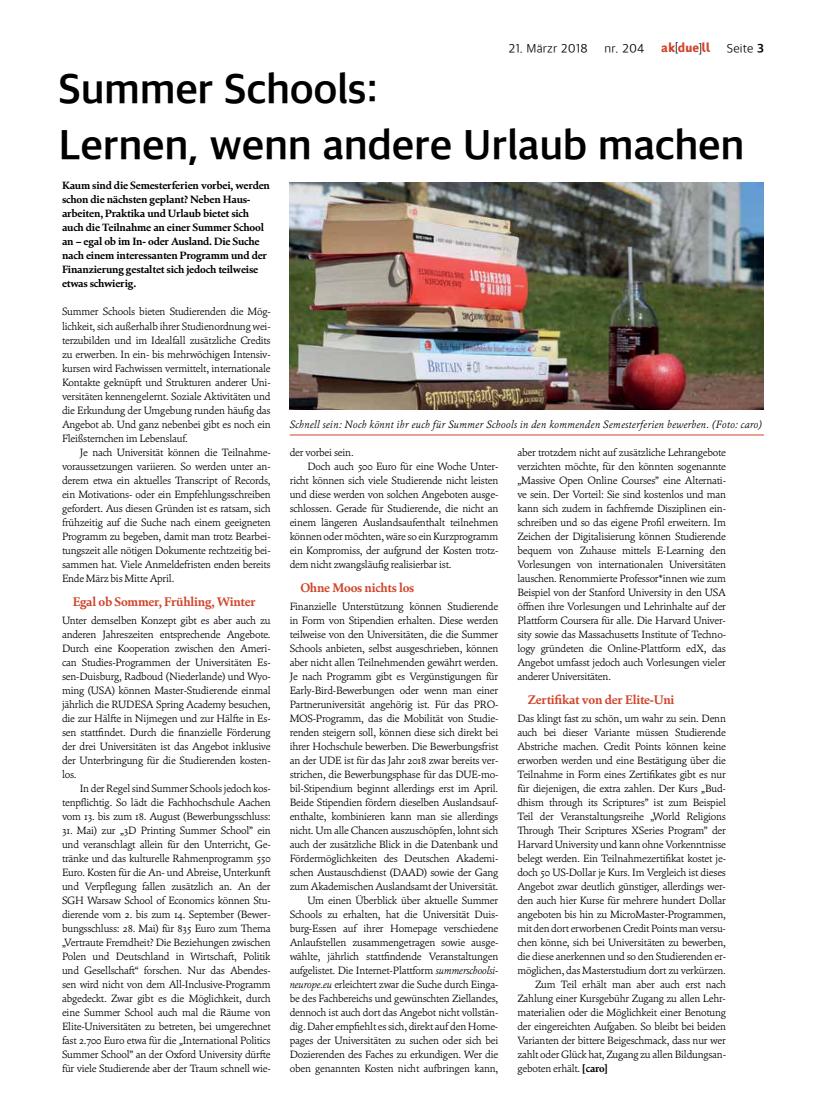
<style>
.page{position:relative;width:826px;height:1110px;background:#fff}
.page>*{position:absolute;margin:0;border:0;box-sizing:border-box;transform-origin:0 0}
.t1{font:700 42.5px/56px "Akduell Apple SD Gothic Neo";letter-spacing:-.01em;color:#000}
.t2{font:700 12.5px "Cala";letter-spacing:-.02em;color:#d1442a}
.t3{font:300 12.5px "Akduell Apple SD Gothic Neo";letter-spacing:.01em;color:#000}
.t4{font:12.5px "Akduell 03";letter-spacing:.02em;color:#d1442a}
.t5{font:300 10.62px/14px "Cala";letter-spacing:-.02em;color:#000;text-align:justify}
.t6{font:700 10.62px/14px "Cala";letter-spacing:-.02em;color:#000}
.t7{font:italic 300 10.62px "Cala";letter-spacing:.02em;color:#000}
.s1{color:#000}
.s2{font-weight:700}
.s3{font-style:italic}
</style>
<div class="page">
<img style="left:290px;top:182px;width:474px;height:227px">
<hr style="left:290px;top:434px;width:474px;height:1px;background:#d1442a">
<p class="t3" style="left:508px;top:40px;width:81px">21. Märzr 2018</p>
<p class="t3" style="left:604px;top:40px;width:41px">nr. 204</p>
<p class="t4" style="left:661px;top:42px;width:51px">ak<span class="s1">[</span>due<span class="s1">]</span>ll</p>
<p class="t3" style="left:727px;top:40px;width:39px">Seite <span class="s2">3</span></p>
<h1 class="t1" style="left:58px;top:59px;width:687px">Summer Schools:<br>Lernen, wenn andere Urlaub machen</h1>
<p class="t6" style="left:62px;top:179px;width:209px">Kaum sind die Semesterferien vorbei, werden schon die nächsten geplant? Neben Haus&shy;arbeiten, Praktika und Urlaub bietet sich auch die Teilnahme an einer Summer School an – egal ob im In- oder Ausland. Die Suche nach einem interessanten Programm und der Finanzierung gestaltet sich jedoch teilweise etwas schwierig.</p>
<p class="t5" style="left:62px;top:305px;width:210px">Summer Schools bieten Studierenden die Mög&shy;lichkeit, sich außerhalb ihrer Studienordnung wei&shy;terzubilden und im Idealfall zusätzliche Credits zu erwerben. In ein- bis mehrwöchigen Intensiv&shy;kursen wird Fachwissen vermittelt, internationale Kontakte geknüpft und Strukturen anderer Uni&shy;versitäten kennengelernt. Soziale Aktivitäten und die Erkundung der Umgebung runden häufig das Angebot ab. Und ganz nebenbei gibt es noch ein Fleißsternchen im Lebenslauf.</p>
<p class="t5" style="left:62px;top:445px;width:210px;text-indent:18px">Je nach Universität können die Teilnahme&shy;voraussetzungen variieren. So werden unter an&shy;derem etwa ein aktuelles Transcript of Records, ein Motivations- oder ein Empfehlungsschreiben gefordert. Aus diesen Gründen ist es ratsam, sich frühzeitig auf die Suche nach einem geeigneten Programm zu begeben, damit man trotz Bearbei&shy;tungszeit alle nötigen Dokumente rechtzeitig bei&shy;sammen hat. Viele Anmeldefristen enden bereits Ende März bis Mitte April.</p>
<p class="t2" style="left:73px;top:594px;width:184px">Egal ob Sommer, Frühling, Winter</p>
<p class="t5" style="left:62px;top:613px;width:210px">Unter demselben Konzept gibt es aber auch zu anderen Jahreszeiten entsprechende Angebote.<br>Durch eine Kooperation zwischen den Ameri&shy;can Studies-Programmen der Universitäten Es&shy;sen-Duisburg, Radboud (Niederlande) und Wyo&shy;ming (USA) können Master-Studierende einmal jährlich die RUDESA Spring Academy besuchen, die zur Hälfte in Nijmegen und zur Hälfte in Es&shy;sen stattfindet. Durch die finanzielle Förderung der drei Universitäten ist das Angebot inklusive der Unterbringung für die Studierenden kosten&shy;los.</p>
<p class="t5" style="left:62px;top:781px;width:210px;text-indent:18px">In der Regel sind Summer Schools jedoch kos&shy;tenpflichtig. So lädt die Fachhochschule Aachen vom 13. bis zum 18. August (Bewerbungsschluss:</p>
<p class="t5" style="left:62px;top:823px;width:210px">31. Mai) zur „3D Printing Summer School” ein und veranschlagt allein für den Unterricht, Ge&shy;tränke und das kulturelle Rahmenprogramm 550<br>Euro. Kosten für die An- und Abreise, Unterkunft und Verpflegung fallen zusätzlich an. An der SGH Warsaw School of Economics können Stu&shy;dierende vom 2. bis zum 14. September (Bewer&shy;bungsschluss: 28. Mai) für 835 Euro zum Thema „Vertraute Fremdheit? Die Beziehungen zwischen Polen und Deutschland in Wirtschaft, Politik und Gesellschaft“ forschen. Nur das Abendes&shy;sen wird nicht von dem All-Inclusive-Programm abgedeckt. Zwar gibt es die Möglichkeit, durch eine Summer School auch mal die Räume von Elite-Universitäten zu betreten, bei umgerechnet fast 2.700 Euro etwa für die „International Politics Summer School” an der Oxford University dürfte für viele Studierende aber der Traum schnell wie-</p>
<p class="t7" style="left:290px;top:417px;width:474px">Schnell sein: Noch könnt ihr euch für Summer Schools in den kommenden Semesterferien bewerben. (Foto: caro)</p>
<p class="t5" style="left:517px;top:445px;width:210px">aber trotzdem nicht auf zusätzliche Lehrangebote verzichten möchte, für den könnten sogenannte „Massive Open Online Courses” eine Alternati&shy;ve sein. Der Vorteil: Sie sind kostenlos und man kann sich zudem in fachfremde Disziplinen ein&shy;schreiben und so das eigene Profil erweitern. Im Zeichen der Digitalisierung können Studierende bequem von Zuhause mittels E-Learning den Vorlesungen von internationalen Universitäten lauschen. Renommierte Professor*innen wie zum Beispiel von der Stanford University in den USA öffnen ihre Vorlesungen und Lehrinhalte auf der Plattform Coursera für alle. Die Harvard Univer&shy;sity sowie das Massachusetts Institute of Techno&shy;logy gründeten die Online-Plattform edX, das Angebot umfasst jedoch auch Vorlesungen vieler anderer Universitäten.</p>
<p class="t2" style="left:528px;top:692px;width:148px">Zertifikat von der Elite-Uni</p>
<p class="t5" style="left:517px;top:711px;width:210px">Das klingt fast zu schön, um wahr zu sein. Denn</p>
<p class="t5" style="left:517px;top:725px;width:210px">auch bei dieser Variante müssen Studierende</p>
<p class="t5" style="left:517px;top:739px;width:210px">Abstriche machen. Credit Points können keine</p>
<p class="t5" style="left:517px;top:753px;width:210px">erworben werden und eine Bestätigung über die</p>
<p class="t5" style="left:517px;top:767px;width:210px">Teilnahme in Form eines Zertifikates gibt es nur</p>
<p class="t5" style="left:517px;top:781px;width:210px">für diejenigen, die extra zahlen. Der Kurs „Bud-</p>
<p class="t5" style="left:517px;top:795px;width:210px">dhism through its Scriptures” ist zum Beispiel</p>
<p class="t5" style="left:517px;top:809px;width:210px">Teil der Veranstaltungsreihe „World Religions</p>
<p class="t5" style="left:517px;top:823px;width:210px">Through Their Scriptures XSeries Program” der</p>
<p class="t5" style="left:517px;top:837px;width:210px">Harvard University und kann ohne Vorkenntnisse</p>
<p class="t5" style="left:517px;top:851px;width:210px">belegt werden. Ein Teilnahmezertifikat kostet je-</p>
<p class="t5" style="left:517px;top:865px;width:210px">doch 50 US-Dollar je Kurs. Im Vergleich ist dieses</p>
<p class="t5" style="left:517px;top:879px;width:210px">Angebot zwar deutlich günstiger, allerdings wer-</p>
<p class="t5" style="left:517px;top:893px;width:210px">den auch hier Kurse für mehrere hundert Dollar</p>
<p class="t5" style="left:517px;top:907px;width:210px">angeboten bis hin zu MicroMaster-Programmen,</p>
<p class="t5" style="left:517px;top:921px;width:210px">mit den dort erworbenen Credit Points man versu-</p>
<p class="t5" style="left:517px;top:935px;width:210px">chen könne, sich bei Universitäten zu bewerben,</p>
<p class="t5" style="left:517px;top:949px;width:210px">die diese anerkennen und so den Studierenden er-</p>
<p class="t5" style="left:517px;top:963px;width:210px">möglichen, das Masterstudium dort zu verkürzen.</p>
<p class="t5" style="left:535px;top:977px;width:192px">Zum Teil erhält man aber auch erst nach</p>
<p class="t5" style="left:517px;top:991px;width:210px">Zahlung einer Kursgebühr Zugang zu allen Lehr-</p>
<p class="t5" style="left:517px;top:1005px;width:210px">materialien oder die Möglichkeit einer Benotung</p>
<p class="t5" style="left:517px;top:1019px;width:210px">der eingereichten Aufgaben. So bleibt bei beiden</p>
<p class="t5" style="left:517px;top:1033px;width:210px">Varianten der bittere Beigeschmack, dass nur wer</p>
<p class="t5" style="left:517px;top:1047px;width:210px">zahlt oder Glück hat, Zugang zu allen Bildungsan-</p>
<p class="t5" style="left:517px;top:1061px;width:92px">geboten erhält. <span class="s2">[caro]</span></p>
<p class="t5" style="left:290px;top:445px;width:66px">der vorbei sein.</p>
<p class="t5" style="left:307px;top:459px;width:192px">Doch auch 500 Euro für eine Woche Unter-</p>
<p class="t5" style="left:290px;top:473px;width:210px">richt können sich viele Studierende nicht leisten</p>
<p class="t5" style="left:290px;top:487px;width:210px">und diese werden von solchen Angeboten ausge-</p>
<p class="t5" style="left:290px;top:501px;width:210px">schlossen. Gerade für Studierende, die nicht an</p>
<p class="t5" style="left:290px;top:515px;width:210px">einem längeren Auslandsaufenthalt teilnehmen</p>
<p class="t5" style="left:290px;top:529px;width:210px">können oder möchten, wäre so ein Kurzprogramm</p>
<p class="t5" style="left:290px;top:543px;width:210px">ein Kompromiss, der aufgrund der Kosten trotz-</p>
<p class="t5" style="left:290px;top:557px;width:163px">dem nicht zwangsläufig realisierbar ist.</p>
<p class="t2" style="left:300px;top:580px;width:115px">Ohne Moos nichts los</p>
<p class="t5" style="left:290px;top:599px;width:210px;text-align:right">Finanzielle Unterstützung können Studierende in Form von Stipendien erhalten. Diese werden teilweise von den Universitäten, die die Summer Schools anbieten, selbst ausgeschrieben, können aber nicht allen Teilnehmenden gewährt werden.<br>Je nach Programm gibt es Vergünstigungen für Early-Bird-Bewerbungen oder wenn man einer Partneruniversität angehörig ist. Für das PRO-MOS-Programm, das die Mobilität von Studie&shy;renden steigern soll, können diese sich direkt bei ihrer Hochschule bewerben. Die Bewerbungsfrist an der UDE ist für das Jahr 2018 zwar bereits ver&shy;strichen, die Bewerbungsphase für das DUE-mo&shy;bil-Stipendium beginnt allerdings erst im April.<br>Beide Stipendien fördern dieselben Auslandsauf&shy;enthalte, kombinieren kann man sie allerdings nicht. Um alle Chancen auszuschöpfen, lohnt sich auch der zusätzliche Blick in die Datenbank und Fördermöglichkeiten des Deutschen Akademi&shy;schen Austauschdienst (DAAD) sowie der Gang zum Akademischen Auslandsamt der Universität.<br>Um einen Überblick über aktuelle Summer Schools zu erhalten, hat die Universität Duis&shy;burg-Essen auf ihrer Homepage verschiedene Anlaufstellen zusammengetragen sowie ausge&shy;wählte, jährlich stattfindende Veranstaltungen aufgelistet. Die Internet-Plattform <span class="s3">summerschoolsi&shy;neurope.eu</span> erleichtert zwar die Suche durch Einga&shy;be des Fachbereichs und gewünschten Ziellandes, dennoch ist auch dort das Angebot nicht vollstän&shy;dig. Daher empfiehlt es sich, direkt auf den Home&shy;pages der Universitäten zu suchen oder sich bei Dozierenden des Faches zu erkundigen. Wer die oben genannten Kosten nicht aufbringen kann,</p>
</div>
